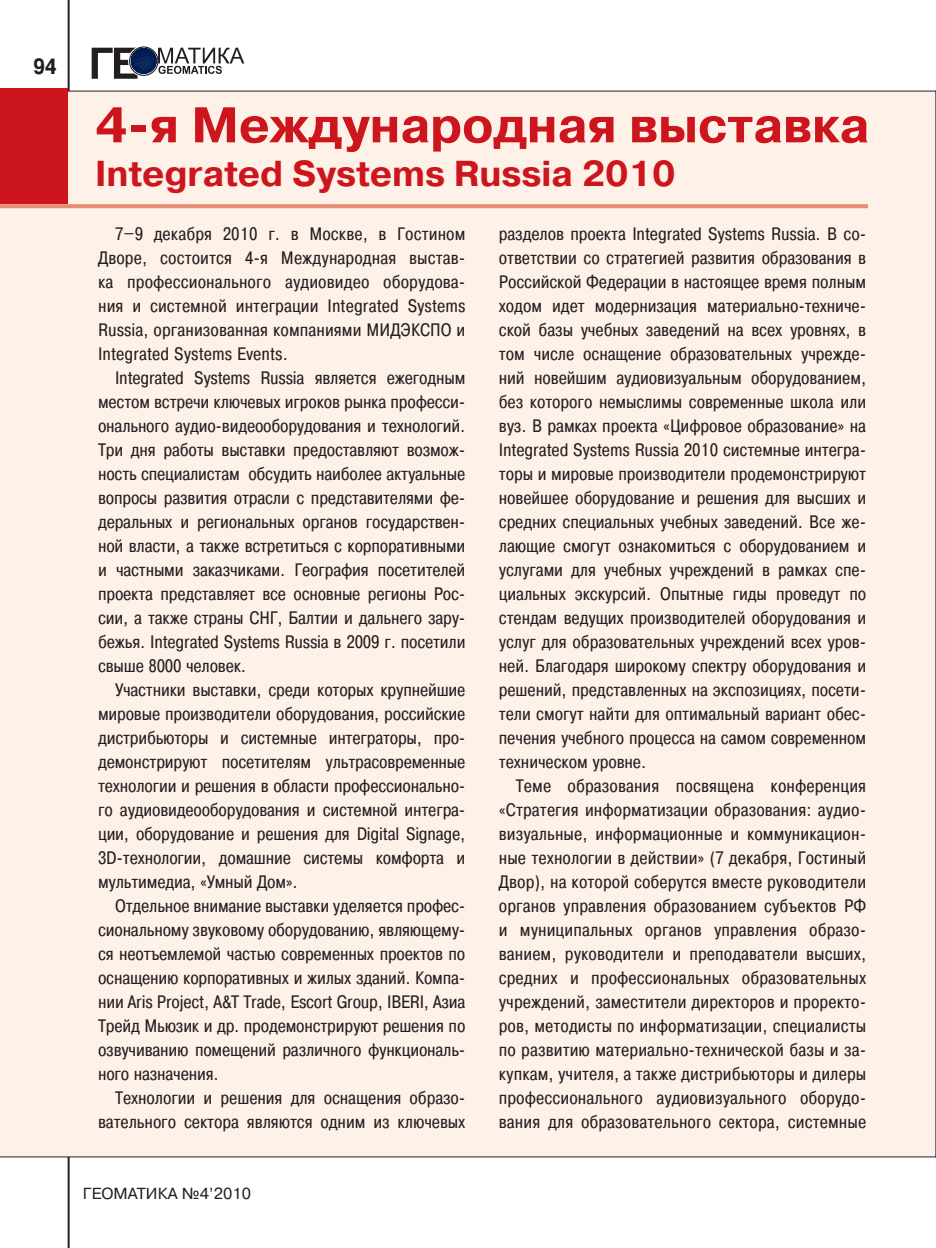
<style>
.page{position:relative;width:936px;height:1248px;background:#fff}
.page>*{position:absolute;margin:0;border:0;box-sizing:border-box;transform-origin:0 0}
.t1{font:700 50px "Pragmatica C";letter-spacing:-.005em;color:#cd151d}
.t2{font:700 36px "Pragmatica C";letter-spacing:-.005em;color:#cd151d}
.t3{font:700 22px "Pragmatica Cond C";color:#231f20}
.t4{font:18px "Pragmatica Cond C";letter-spacing:.03em;color:#231f20}
.t5{font:16px "Pragmatica C";color:#231f20}
</style>
<div class="page">
<hr style="left:68px;top:0;width:2px;height:1247px;background:#231f20">
<div style="left:0;top:91px;width:935px;height:1066px;background:#fef1e7"></div>
<svg style="left:129px;top:46px;width:29px;height:30px"></svg>
<svg style="left:92px;top:48px;width:152px;height:31px"></svg>
<div style="left:131px;top:48px;width:25px;height:25px;border:1px solid #001d51;border-radius:50%"></div>
<svg style="left:935px;top:91px;width:1px;height:1066px"></svg>
<div style="left:0;top:89px;width:68px;height:115px;background:#cd151d"></div>
<svg style="left:0;top:204px;width:867px;height:4px;background:#e69177"></svg>
<p class="t3" style="left:34px;top:58px;width:24px">94</p>
<p class="t1" style="left:95px;top:106px;width:775px">4-я Международная выставка</p>
<p class="t2" style="left:95px;top:160px;width:582px">Integrated Systems Russia 2010</p>
<p class="t4" style="left:115px;top:227px;width:351px">7–9 декабря 2010 г. в Москве, в Гостином</p>
<p class="t4" style="left:98px;top:251px;width:368px">Дворе, состоится 4-я Международная выстав-</p>
<p class="t4" style="left:98px;top:275px;width:368px">ка профессионального аудиовидео оборудова-</p>
<p class="t4" style="left:98px;top:299px;width:368px">ния и системной интеграции Integrated Systems</p>
<p class="t4" style="left:98px;top:323px;width:368px">Russia, организованная компаниями МИДЭКСПО и</p>
<p class="t4" style="left:98px;top:347px;width:191px">Integrated Systems Events.</p>
<p class="t4" style="left:115px;top:371px;width:351px">Integrated Systems Russia является ежегодным</p>
<p class="t4" style="left:98px;top:395px;width:368px">местом встречи ключевых игроков рынка професси-</p>
<p class="t4" style="left:98px;top:419px;width:368px">онального аудио-видеооборудования и технологий.</p>
<p class="t4" style="left:98px;top:443px;width:368px">Три дня работы выставки предоставляют возмож-</p>
<p class="t4" style="left:98px;top:467px;width:368px">ность специалистам обсудить наиболее актуальные</p>
<p class="t4" style="left:98px;top:491px;width:368px">вопросы развития отрасли с представителями фе-</p>
<p class="t4" style="left:98px;top:515px;width:368px">деральных и региональных органов государствен-</p>
<p class="t4" style="left:98px;top:539px;width:368px">ной власти, а также встретиться с корпоративными</p>
<p class="t4" style="left:98px;top:563px;width:368px">и частными заказчиками. География посетителей</p>
<p class="t4" style="left:98px;top:587px;width:368px">проекта представляет все основные регионы Рос-</p>
<p class="t4" style="left:98px;top:611px;width:368px">сии, а также страны СНГ, Балтии и дальнего зару-</p>
<p class="t4" style="left:98px;top:635px;width:368px">бежья. Integrated Systems Russia в 2009 г. посетили</p>
<p class="t4" style="left:98px;top:659px;width:149px">свыше 8000 человек.</p>
<p class="t4" style="left:115px;top:683px;width:351px">Участники выставки, среди которых крупнейшие</p>
<p class="t4" style="left:98px;top:707px;width:368px">мировые производители оборудования, российские</p>
<p class="t4" style="left:98px;top:731px;width:368px">дистрибьюторы и системные интеграторы, про-</p>
<p class="t4" style="left:98px;top:755px;width:368px">демонстрируют посетителям ультрасовременные</p>
<p class="t4" style="left:98px;top:779px;width:368px">технологии и решения в области профессионально-</p>
<p class="t4" style="left:98px;top:803px;width:368px">го аудиовидеооборудования и системной интегра-</p>
<p class="t4" style="left:98px;top:827px;width:368px">ции, оборудование и решения для Digital Signage,</p>
<p class="t4" style="left:98px;top:851px;width:368px">3D-технологии, домашние системы комфорта и</p>
<p class="t4" style="left:98px;top:875px;width:200px">мультимедиа, «Умный Дом».</p>
<p class="t4" style="left:115px;top:899px;width:351px">Отдельное внимание выставки уделяется профес-</p>
<p class="t4" style="left:98px;top:923px;width:368px">сиональному звуковому оборудованию, являющему-</p>
<p class="t4" style="left:98px;top:947px;width:368px">ся неотъемлемой частью современных проектов по</p>
<p class="t4" style="left:98px;top:971px;width:368px">оснащению корпоративных и жилых зданий. Компа-</p>
<p class="t4" style="left:98px;top:995px;width:368px">нии Aris Project, A&amp;T Trade, Escort Group, IBERI, Азиа</p>
<p class="t4" style="left:98px;top:1019px;width:368px">Трейд Мьюзик и др. продемонстрируют решения по</p>
<p class="t4" style="left:98px;top:1043px;width:368px">озвучиванию помещений различного функциональ-</p>
<p class="t4" style="left:98px;top:1067px;width:121px">ного назначения.</p>
<p class="t4" style="left:115px;top:1091px;width:351px">Технологии и решения для оснащения образо-</p>
<p class="t4" style="left:98px;top:1115px;width:368px">вательного сектора являются одним из ключевых</p>
<p class="t5" style="left:83px;top:1187px;width:169px">ГЕОМАТИКА №4’2010</p>
<p class="t4" style="left:499px;top:227px;width:368px">разделов проекта Integrated Systems Russia. В со-</p>
<p class="t4" style="left:499px;top:251px;width:368px">ответствии со стратегией развития образования в</p>
<p class="t4" style="left:499px;top:275px;width:368px">Российской Федерации в настоящее время полным</p>
<p class="t4" style="left:499px;top:299px;width:368px">ходом идет модернизация материально-техниче-</p>
<p class="t4" style="left:499px;top:323px;width:368px">ской базы учебных заведений на всех уровнях, в</p>
<p class="t4" style="left:499px;top:347px;width:368px">том числе оснащение образовательных учрежде-</p>
<p class="t4" style="left:499px;top:371px;width:368px">ний новейшим аудиовизуальным оборудованием,</p>
<p class="t4" style="left:499px;top:395px;width:368px">без которого немыслимы современные школа или</p>
<p class="t4" style="left:499px;top:419px;width:368px">вуз. В рамках проекта «Цифровое образование» на</p>
<p class="t4" style="left:499px;top:443px;width:368px">Integrated Systems Russia 2010 системные интегра-</p>
<p class="t4" style="left:499px;top:467px;width:368px">торы и мировые производители продемонстрируют</p>
<p class="t4" style="left:499px;top:491px;width:368px">новейшее оборудование и решения для высших и</p>
<p class="t4" style="left:499px;top:515px;width:368px">средних специальных учебных заведений. Все же-</p>
<p class="t4" style="left:499px;top:539px;width:368px">лающие смогут ознакомиться с оборудованием и</p>
<p class="t4" style="left:499px;top:563px;width:368px">услугами для учебных учреждений в рамках спе-</p>
<p class="t4" style="left:499px;top:587px;width:368px">циальных экскурсий. Опытные гиды проведут по</p>
<p class="t4" style="left:499px;top:611px;width:368px">стендам ведущих производителей оборудования и</p>
<p class="t4" style="left:499px;top:635px;width:368px">услуг для образовательных учреждений всех уров-</p>
<p class="t4" style="left:499px;top:659px;width:368px">ней. Благодаря широкому спектру оборудования и</p>
<p class="t4" style="left:499px;top:683px;width:368px">решений, представленных на экспозициях, посети-</p>
<p class="t4" style="left:499px;top:707px;width:368px">тели смогут найти для оптимальный вариант обес-</p>
<p class="t4" style="left:499px;top:731px;width:368px">печения учебного процесса на самом современном</p>
<p class="t4" style="left:499px;top:755px;width:148px">техническом уровне.</p>
<p class="t4" style="left:516px;top:779px;width:351px">Теме образования посвящена конференция</p>
<p class="t4" style="left:499px;top:803px;width:368px">«Стратегия информатизации образования: аудио-</p>
<p class="t4" style="left:499px;top:827px;width:368px">визуальные, информационные и коммуникацион-</p>
<p class="t4" style="left:499px;top:851px;width:368px">ные технологии в действии» (7 декабря, Гостиный</p>
<p class="t4" style="left:499px;top:875px;width:368px">Двор), на которой соберутся вместе руководители</p>
<p class="t4" style="left:499px;top:899px;width:368px">органов управления образованием субъектов РФ</p>
<p class="t4" style="left:499px;top:923px;width:368px">и муниципальных органов управления образо-</p>
<p class="t4" style="left:499px;top:947px;width:368px">ванием, руководители и преподаватели высших,</p>
<p class="t4" style="left:499px;top:971px;width:368px">средних и профессиональных образовательных</p>
<p class="t4" style="left:499px;top:995px;width:368px">учреждений, заместители директоров и проректо-</p>
<p class="t4" style="left:499px;top:1019px;width:368px">ров, методисты по информатизации, специалисты</p>
<p class="t4" style="left:499px;top:1043px;width:368px">по развитию материально-технической базы и за-</p>
<p class="t4" style="left:499px;top:1067px;width:368px">купкам, учителя, а также дистрибьюторы и дилеры</p>
<p class="t4" style="left:499px;top:1091px;width:368px">профессионального аудиовизуального оборудо-</p>
<p class="t4" style="left:499px;top:1115px;width:368px">вания для образовательного сектора, системные</p>
</div>
